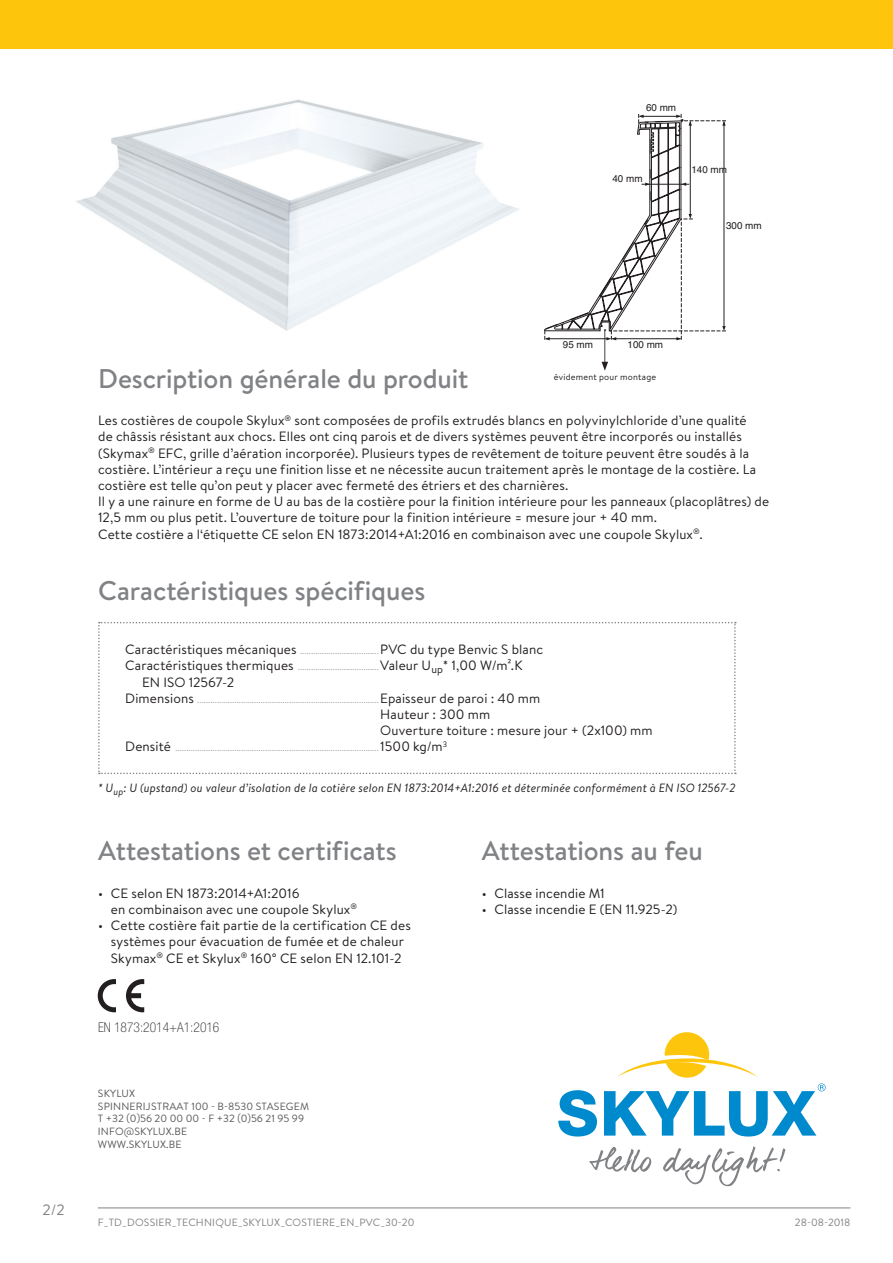
<style>
.page{position:relative;width:893px;height:1263px;background:#fff}
.page>*{position:absolute;margin:0;border:0;box-sizing:border-box;transform-origin:0 0}
.Titel_2{font:500 27px "Brandon Text";letter-spacing:-.005em;color:#808285}
.t1{font:15px "Brandon Text";color:#808285}
.tekst{font:13.5px/16.2px "Brandon Text";letter-spacing:.01em;color:#231f20}
.tekst_insprong{font:13.5px/16.2px "Brandon Text";letter-spacing:.01em;color:#231f20;text-align:center}
.tekst_tabel{font:13.5px "Brandon Text";letter-spacing:.01em;color:#231f20}
.tekst_tabel_zonder_g{font:13.5px "Brandon Text";letter-spacing:.01em;color:#231f20}
.t2{font:100 condensed 13.5px "Helvetica Neue LT Std";color:#231f20}
.tekst_cursief{font:italic 12px "Brandon Text";letter-spacing:.015em;color:#231f20}
.t3{font:10.5px "Brandon Text";letter-spacing:.02em;color:#57585a}
.t4{font:10.5px "Brandon Text";letter-spacing:.02em;color:#808285}
.t5{font:10.5px "Brandon Text";color:#57585a}
.t6{font:9.9px "Helvetica";color:#231f20}
.tekst_tabel-2{font:9px "Brandon Text";color:#a8a9ad}
.t7{font:9px "Brandon Text";letter-spacing:.025em;color:#231f20}
.s1{font-size:9px;color:#a8a9ad}
.s2{font-size:13.5px;color:#231f20}
</style>
<div class="page">
<hr style="left:98px;top:1207px;width:752px;height:1px;background:#808285">
<div style="left:0;top:0;width:893px;height:49px;background:#fec50d"></div>
<div style="left:511px;top:1008px;width:353px;height:201px;background:#fff"></div>
<svg style="left:558px;top:1090px;width:39px;height:46px"></svg>
<svg style="left:589px;top:1147px;width:62px;height:25px"></svg>
<svg style="left:663px;top:1146px;width:122px;height:41px"></svg>
<svg style="left:604px;top:1032px;width:222px;height:104px"></svg>
<svg style="left:98px;top:979px;width:18px;height:33px"></svg>
<svg style="left:126px;top:979px;width:18px;height:33px"></svg>
<svg style="left:98px;top:622px;width:638px;height:152px"></svg>
<img style="left:76px;top:99px;width:443px;height:232px">
<svg style="left:544px;top:114px;width:182px;height:257px"></svg>
<p class="t6" style="left:646px;top:99px;width:32px">60 mm</p>
<p class="t6" style="left:612px;top:170px;width:32px">40 mm</p>
<p class="t6" style="left:691px;top:161px;width:37px">140 mm</p>
<p class="t6" style="left:726px;top:217px;width:37px">300 mm</p>
<p class="t1" style="left:43px;top:1199px;width:24px">2/2</p>
<p class="t6" style="left:563px;top:336px;width:32px">95 mm</p>
<p class="t6" style="left:627px;top:336px;width:37px">100 mm</p>
<p class="Titel_2" style="left:98px;top:360px;width:372px">Description générale du produit</p>
<p class="tekst" style="left:98px;top:412px;width:660px">Les costières de coupole Skylux<sup>®</sup> sont composées de profils extrudés blancs en polyvinylchloride d’une qualité de châssis résistant aux chocs. Elles ont cinq parois et de divers systèmes peuvent être incorporés ou installés (Skymax<sup>®</sup> EFC, grille d’aération incorporée). Plusieurs types de revêtement de toiture peuvent être soudés à la costière. L’intérieur a reçu une finition lisse et ne nécessite aucun traitement après le montage de la costière. La costière est telle qu’on peut y placer avec fermeté des étriers et des charnières.</p>
<p class="tekst" style="left:98px;top:493px;width:673px">Il y a une rainure en forme de U au bas de la costière pour la finition intérieure pour les panneaux (placoplâtres) de<br>12,5 mm ou plus petit. L’ouverture de toiture pour la finition intérieure = mesure jour + 40 mm.</p>
<p class="tekst" style="left:98px;top:525px;width:606px">Cette costière a l‘étiquette CE selon EN 1873:2014+A1:2016 en combinaison avec une coupole Skylux<sup>®</sup>.</p>
<p class="Titel_2" style="left:98px;top:572px;width:329px">Caractéristiques spécifiques</p>
<p class="t7" style="left:554px;top:370px;width:104px">évidement pour montage</p>
<p class="tekst_tabel" style="left:125px;top:640px;width:420px">Caractéristiques mécaniques <span class="s1">....................................</span> PVC du type Benvic S blanc</p>
<p class="tekst_tabel" style="left:125px;top:656px;width:399px">Caractéristiques thermiques <span class="s1">.....................................</span> Valeur U<sub>up</sub>* 1,00 W/m².K</p>
<p class="tekst_tabel" style="left:142px;top:673px;width:94px">EN ISO 12567-2</p>
<p class="tekst_tabel-2" style="left:125px;top:693px;width:417px"><span class="s2">Dimensions</span> ................................................................................... <span class="s2">Epaisseur de paroi : 40 mm</span></p>
<p class="tekst_tabel_zonder_g" style="left:380px;top:705px;width:111px">Hauteur : 300 mm</p>
<p class="tekst_tabel_zonder_g" style="left:380px;top:721px;width:274px">Ouverture toiture : mesure jour + (2x100) mm</p>
<p class="tekst_tabel-2" style="left:125px;top:742px;width:323px"><span class="s2">Densité</span> ............................................................................................. <span class="s2">1500 kg/m</span><sup>3</sup></p>
<p class="tekst_cursief" style="left:98px;top:780px;width:639px">* U<sub>up</sub>: U (upstand) ou valeur d’isolation de la cotière selon EN 1873:2014+A1:2016 et déterminée conformément à EN ISO 12567-2</p>
<p class="Titel_2" style="left:98px;top:832px;width:300px">Attestations et certificats</p>
<p class="tekst_insprong" style="left:98px;top:884px;width:203px">• CE selon EN 1873:2014+A1:2016</p>
<p class="tekst_insprong" style="left:111px;top:901px;width:248px">en combinaison avec une coupole Skylux<sup>®</sup></p>
<p class="tekst_insprong" style="left:98px;top:917px;width:314px">• Cette costière fait partie de la certification CE des systèmes pour évacuation de fumée et de chaleur<br>Skymax<sup>®</sup> CE et Skylux<sup>®</sup> 160° CE selon EN 12.101-2</p>
<p class="t2" style="left:98px;top:1020px;width:123px">EN 1873:2014+A1:2016</p>
<p class="t3" style="left:98px;top:1086px;width:39px">SKYLUX</p>
<p class="t3" style="left:98px;top:1099px;width:213px">SPINNERIJSTRAAT 100 - B-8530 STASEGEM</p>
<p class="t5" style="left:98px;top:1111px;width:208px">T +32 (0)56 20 00 00 - F +32 (0)56 21 95 99</p>
<p class="t3" style="left:98px;top:1124px;width:91px">INFO@SKYLUX.BE</p>
<p class="t3" style="left:98px;top:1137px;width:85px">WWW.SKYLUX.BE</p>
<p class="Titel_2" style="left:482px;top:832px;width:222px">Attestations au feu</p>
<p class="tekst_insprong" style="left:482px;top:884px;width:125px">• Classe incendie M1</p>
<p class="tekst_insprong" style="left:482px;top:901px;width:197px">• Classe incendie E (EN 11.925-2)</p>
<p class="t4" style="left:98px;top:1215px;width:318px">F_TD_DOSSIER_TECHNIQUE_SKYLUX_COSTIERE_EN_PVC_30-20</p>
<p class="t4" style="left:795px;top:1215px;width:57px">28-08-2018</p>
</div>
